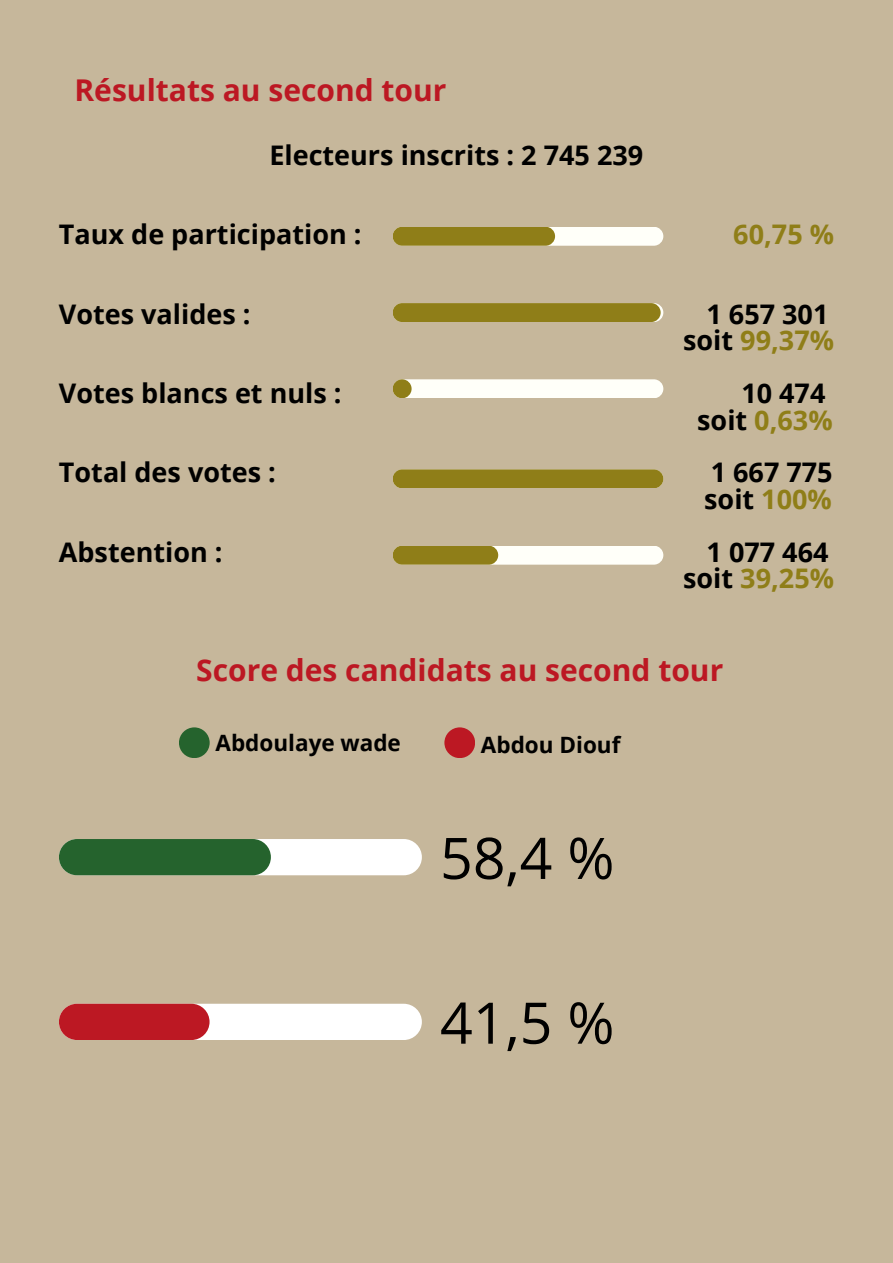
<style>
.page{position:relative;width:893px;height:1263px;background:#c6b79b}
.page>*{position:absolute;margin:0;border:0;box-sizing:border-box;transform-origin:0 0}
.t1{font:57.3px "Open Sans";color:#000}
.t2{font:700 30px "Open Sans";color:#bc1823}
.t3{font:700 27px/26.4px "Open Sans";color:#000;text-align:right}
.t4{font:700 27px "Open Sans";color:#8f7e18}
.t5{font:700 22.5px "Open Sans";color:#000}
.s1{color:#8f7e18}
</style>
<div class="page">
<div style="left:393px;top:227px;width:270px;height:19px;background:#fffff9;border-radius:9px"></div>
<div style="left:393px;top:227px;width:162px;height:19px;background:#8f7e18;border-radius:9px"></div>
<div style="left:393px;top:303px;width:267px;height:19px;background:#8f7e18;border-radius:9px"></div>
<div style="left:393px;top:379px;width:270px;height:19px;background:#fffff9;border-radius:9px"></div>
<div style="left:393px;top:379px;width:18px;height:19px;background:#8f7e18;border-radius:50%"></div>
<div style="left:393px;top:469px;width:270px;height:19px;background:#8f7e18;border-radius:9px"></div>
<div style="left:393px;top:546px;width:270px;height:19px;background:#fffff9;border-radius:9px"></div>
<div style="left:393px;top:546px;width:105px;height:19px;background:#8f7e18;border-radius:9px"></div>
<div style="left:59px;top:839px;width:363px;height:36px;background:#fff;border-radius:18px"></div>
<div style="left:59px;top:839px;width:212px;height:36px;background:#25632d;border-radius:18px"></div>
<div style="left:59px;top:1004px;width:363px;height:36px;background:#fff;border-radius:18px"></div>
<div style="left:59px;top:1004px;width:150px;height:36px;background:#bc1823;border-radius:18px"></div>
<div style="left:179px;top:727px;width:31px;height:31px;background:#25632d;border-radius:50%"></div>
<div style="left:444px;top:727px;width:31px;height:31px;background:#bc1823;border-radius:50%"></div>
<h2 class="t2" style="left:74px;top:69px;width:373px">Résultats au second tour</h2>
<h1 class="t3" style="left:269px;top:141px;width:375px">Electeurs inscrits : 2 745 239</h1>
<h2 class="t3" style="left:59px;top:221px;width:304px">Taux de participation :</h2>
<h2 class="t4" style="left:733px;top:216px;width:102px">60,75 %</h2>
<h2 class="t3" style="left:59px;top:300px;width:193px">Votes valides :</h2>
<h2 class="t3" style="left:683px;top:300px;width:152px">1 657 301 soit <span class="s1">99,37%</span></h2>
<h2 class="t3" style="left:59px;top:379px;width:284px">Votes blancs et nuls :</h2>
<h2 class="t3" style="left:697px;top:379px;width:137px">10 474 soit <span class="s1">0,63%</span></h2>
<h2 class="t3" style="left:59px;top:459px;width:218px">Total des votes :</h2>
<h2 class="t3" style="left:704px;top:459px;width:130px;text-align:left">1 667 775 soit <span class="s1">100%</span></h2>
<h2 class="t3" style="left:59px;top:538px;width:165px">Abstention :</h2>
<h2 class="t3" style="left:683px;top:538px;width:152px">1 077 464 soit <span class="s1">39,25%</span></h2>
<h1 class="t2" style="left:196px;top:648px;width:528px">Score des candidats au second tour</h1>
<p class="t5" style="left:215px;top:727px;width:187px">Abdoulaye wade</p>
<p class="t5" style="left:481px;top:729px;width:141px">Abdou Diouf</p>
<h1 class="t1" style="left:440px;top:818px;width:176px">58,4 %</h1>
<h1 class="t1" style="left:440px;top:982px;width:176px">41,5 %</h1>
</div>
